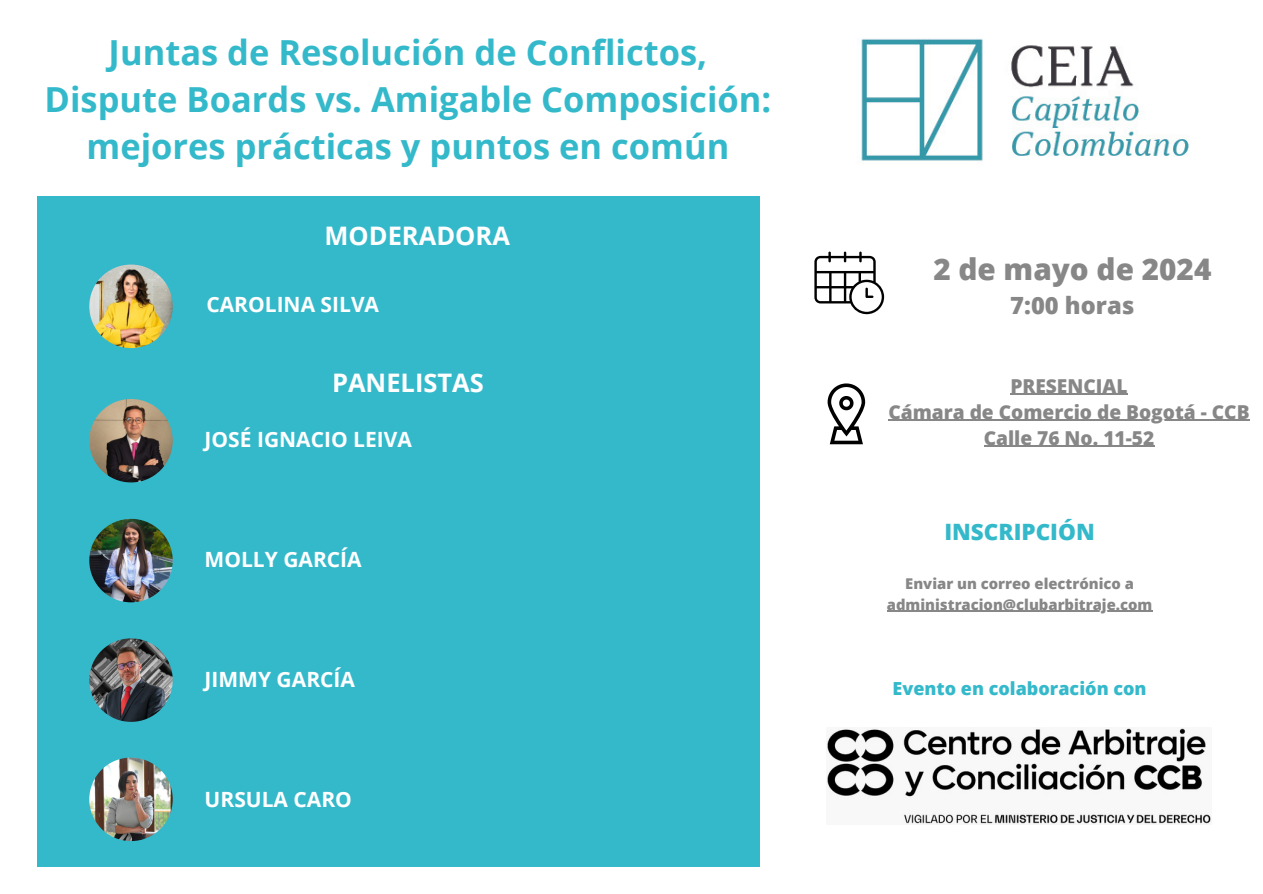
<style>
.page{position:relative;width:1263px;height:894px;background:#fff}
.page>*{position:absolute;margin:0;border:0;box-sizing:border-box;transform-origin:0 0}
.t1{font:700 34.5px/47.2px "Open Sans";color:#34b9cb;text-align:center}
.t2{font:800 29.7px "Open Sans";color:#878787}
.t3{font:700 25.5px "Open Sans";color:#fff}
.t4{font:800 23.7px "Open Sans";color:#878787}
.t5{font:800 22.5px "Open Sans";color:#34b9cb}
.t6{font:700 21px "Open Sans";color:#fff}
.t7{font:800 19.2px/25.8px "Open Sans";color:#878787;text-align:center}
.t8{font:800 18px "Open Sans";color:#34b9cb}
.t9{font:800 14.85px "Open Sans";color:#878787}
</style>
<div class="page">
<div style="left:37px;top:196px;width:723px;height:671px;background:#34b9cb"></div>
<img style="left:89px;top:399px;width:84px;height:83px;border-radius:50%">
<svg style="left:814px;top:251px;width:70px;height:63px"></svg>
<svg style="left:828px;top:383px;width:37px;height:61px"></svg>
<img style="left:89px;top:518px;width:84px;height:84px;border-radius:50%">
<img style="left:89px;top:264px;width:84px;height:84px;border-radius:50%">
<img style="left:861px;top:38px;width:328px;height:123px">
<img style="left:89px;top:638px;width:84px;height:83px;border-radius:50%">
<img style="left:89px;top:757px;width:84px;height:83px;border-radius:50%">
<img style="left:827px;top:728px;width:384px;height:96px">
<hr style="left:887px;top:610px;width:265px;height:1px;background:#878787">
<hr style="left:1010px;top:394px;width:118px;height:1px;background:#878787">
<hr style="left:888px;top:419px;width:362px;height:2px;background:#878787">
<hr style="left:984px;top:445px;width:170px;height:1px;background:#878787">
<h4 class="t1" style="left:45px;top:27px;width:728px">Juntas de Resolución de Conflictos,<br>Dispute Boards vs. Amigable Composición: mejores prácticas y puntos en común</h4>
<h4 class="t3" style="left:324px;top:218px;width:187px">MODERADORA</h4>
<h4 class="t6" style="left:206px;top:289px;width:174px">CAROLINA SILVA</h4>
<p class="t3" style="left:332px;top:365px;width:153px">PANELISTAS</p>
<h4 class="t6" style="left:205px;top:425px;width:209px">JOSÉ IGNACIO LEIVA</h4>
<p class="t6" style="left:205px;top:544px;width:159px">MOLLY GARCÍA</p>
<p class="t6" style="left:205px;top:664px;width:152px">JIMMY GARCÍA</p>
<h5 class="t6" style="left:205px;top:784px;width:149px">URSULA CARO</h5>
<h3 class="t2" style="left:933px;top:248px;width:280px">2 de mayo de 2024</h3>
<h3 class="t4" style="left:1010px;top:288px;width:126px">7:00 horas</h3>
<p class="t7" style="left:1010px;top:372px;width:119px">PRESENCIAL</p>
<h2 class="t7" style="left:888px;top:398px;width:363px">Cámara de Comercio de Bogotá - CCB<br>Calle 76 No. 11-52</h2>
<h4 class="t5" style="left:944px;top:516px;width:152px">INSCRIPCIÓN</h4>
<h4 class="t9" style="left:905px;top:573px;width:230px">Enviar un correo electrónico a</h4>
<p class="t9" style="left:887px;top:593px;width:267px">administracion@clubarbitraje.com</p>
<h5 class="t8" style="left:892px;top:675px;width:256px">Evento en colaboración con</h5>
</div>
